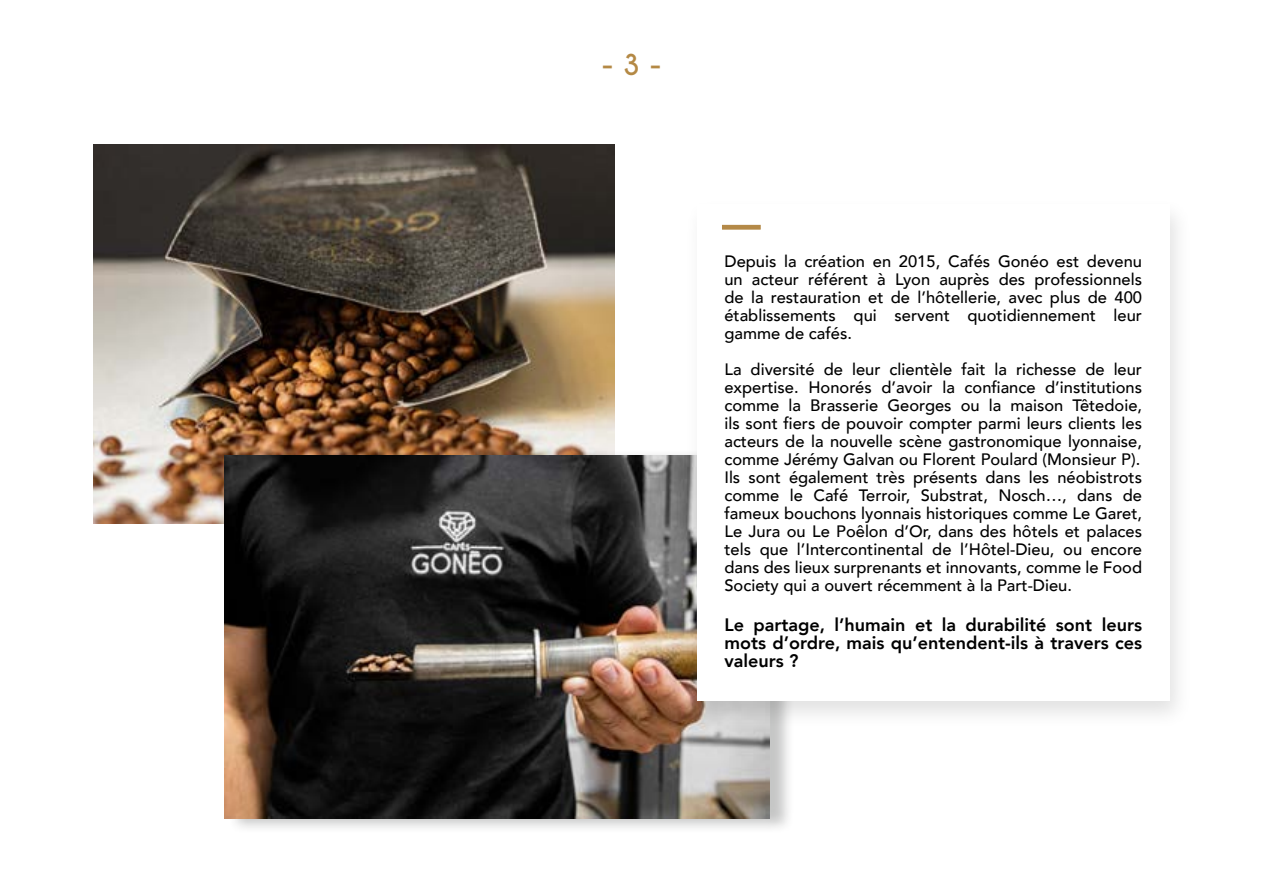
<style>
.page{position:relative;width:1263px;height:893px;background:#fff}
.page>*{position:absolute;margin:0;border:0;box-sizing:border-box;transform-origin:0 0}
.t1{font:700 27px "Caviar Dreams";color:#b48945}
.t2{font:800 18px/18px "Avenir";color:#000;text-align:justify}
.t3{font:500 16.5px/18px "Avenir";color:#000;text-align:justify}
</style>
<div class="page">
<img style="left:94px;top:145px;width:520px;height:378px">
<div style="left:228px;top:449px;width:567px;height:385px;background:#222423;opacity:.26"></div>
<img style="left:225px;top:455px;width:544px;height:363px">
<div style="left:684px;top:197px;width:508px;height:533px;background:#000;opacity:.12"></div>
<div style="left:697px;top:204px;width:472px;height:496px;background:#fff"></div>
<svg style="left:722px;top:225px;width:39px;height:5px"></svg>
<h1 class="t1" style="left:601px;top:49px;width:62px">- 3 -</h1>
<p class="t3" style="left:724px;top:251px;width:419px">Depuis la création en 2015, Cafés Gonéo est devenu un acteur référent à Lyon auprès des professionnels de la restauration et de l’hôtellerie, avec plus de 400 établissements qui servent quotidiennement leur gamme de cafés.</p>
<p class="t3" style="left:724px;top:359px;width:419px">La diversité de leur clientèle fait la richesse de leur expertise. Honorés d’avoir la confiance d’institutions comme la Brasserie Georges ou la maison Têtedoie, ils sont fiers de pouvoir compter parmi leurs clients les acteurs de la nouvelle scène gastronomique lyonnaise, comme Jérémy Galvan ou Florent Poulard (Monsieur P).<br>Ils sont également très présents dans les néobistrots comme le Café Terroir, Substrat, Nosch…, dans de fameux bouchons lyonnais historiques comme Le Garet, Le Jura ou Le Poêlon d’Or, dans des hôtels et palaces tels que l’Intercontinental de l’Hôtel-Dieu, ou encore dans des lieux surprenants et innovants, comme le Food Society qui a ouvert récemment à la Part-Dieu.</p>
<p class="t2" style="left:724px;top:615px;width:419px">Le partage, l’humain et la durabilité sont leurs mots d’ordre, mais qu’entendent-ils à travers ces valeurs ?</p>
</div>
